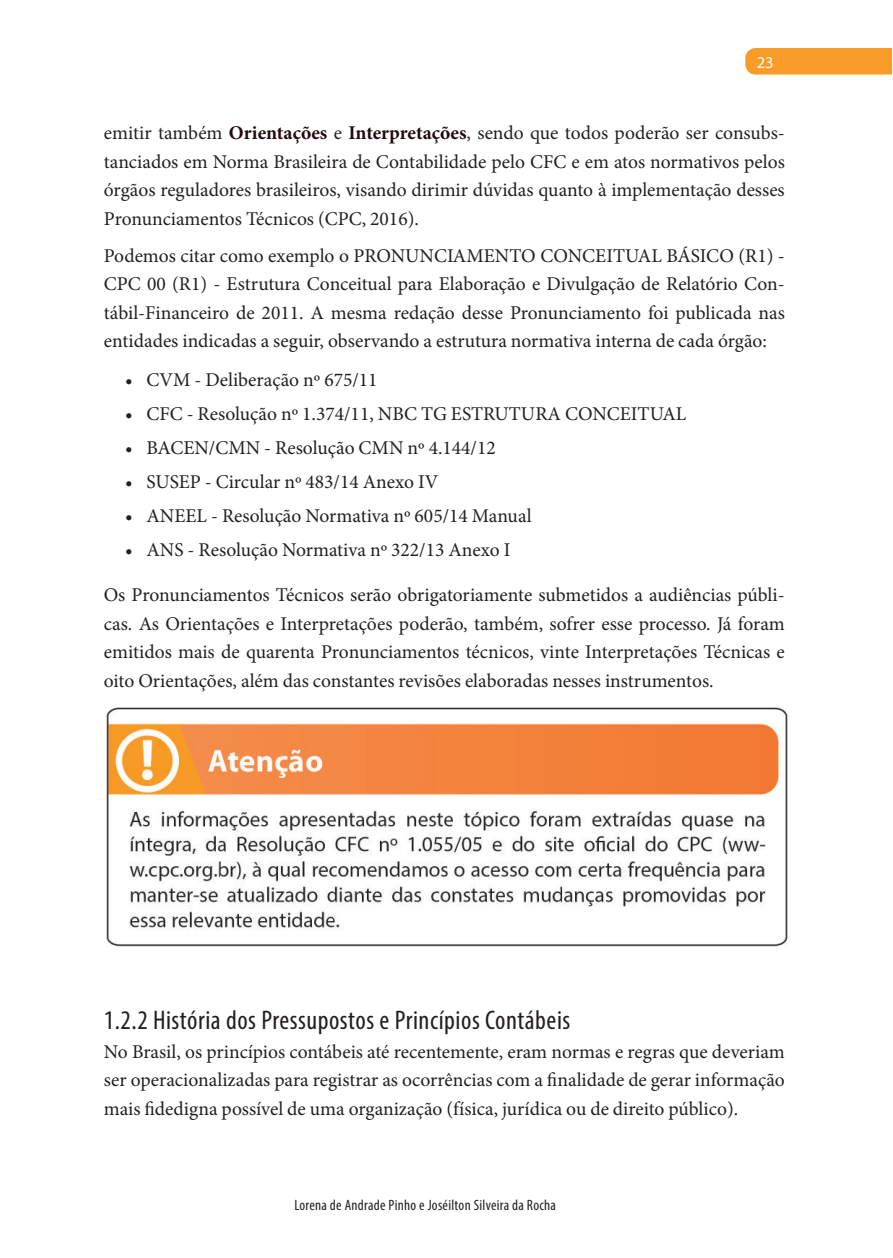
<style>
.page{position:relative;width:893px;height:1258px;background:#fff}
.page>*{position:absolute;margin:0;border:0;box-sizing:border-box;transform-origin:0 0}
.t1{font:condensed 27px "Myriad Pro";letter-spacing:.02em;color:#231f20}
.t2{font:19.5px/28.5px "Minion Pro";color:#231f20;text-align:justify}
.t3{font:16.5px "Myriad Pro";color:#fff}
.t4{font:condensed 15px "Myriad Pro";letter-spacing:.02em;color:#231f20}
.s1{font-weight:700;color:#220b0d}
</style>
<div class="page">
<div style="left:745px;top:48px;width:145px;height:27px;background:#f89c27"></div>
<img style="left:107px;top:706px;width:680px;height:241px">
<p class="t3" style="left:756px;top:52px;width:18px">23</p>
<p class="t2" style="left:104px;top:119px;width:682px">emitir também <span class="s1">Orientações</span> e <span class="s1">Interpretações</span>, sendo que todos poderão ser consubs&shy;tanciados em Norma Brasileira de Contabilidade pelo CFC e em atos normativos pelos órgãos reguladores brasileiros, visando dirimir dúvidas quanto à implementação desses Pronunciamentos Técnicos (CPC, 2016).</p>
<p class="t2" style="left:104px;top:241px;width:682px">Podemos citar como exemplo o PRONUNCIAMENTO CONCEITUAL BÁSICO (R1) - CPC 00 (R1) - Estrutura Conceitual para Elaboração e Divulgação de Relatório Con&shy;tábil-Financeiro de 2011. A mesma redação desse Pronunciamento foi publicada nas entidades indicadas a seguir, observando a estrutura normativa interna de cada órgão:</p>
<p class="t2" style="left:125px;top:365px;width:254px">• CVM - Deliberação nº 675/11</p>
<p class="t2" style="left:125px;top:399px;width:562px">• CFC - Resolução nº 1.374/11, NBC TG ESTRUTURA CONCEITUAL</p>
<p class="t2" style="left:125px;top:433px;width:372px">• BACEN/CMN - Resolução CMN nº 4.144/12</p>
<p class="t2" style="left:125px;top:467px;width:315px">• SUSEP - Circular nº 483/14 Anexo IV</p>
<p class="t2" style="left:125px;top:501px;width:408px">• ANEEL - Resolução Normativa nº 605/14 Manual</p>
<p class="t2" style="left:125px;top:535px;width:386px">• ANS - Resolução Normativa nº 322/13 Anexo I</p>
<p class="t2" style="left:104px;top:581px;width:682px">Os Pronunciamentos Técnicos serão obrigatoriamente submetidos a audiências públi&shy;cas. As Orientações e Interpretações poderão, também, sofrer esse processo. Já foram emitidos mais de quarenta Pronunciamentos técnicos, vinte Interpretações Técnicas e oito Orientações, além das constantes revisões elaboradas nesses instrumentos.</p>
<h1 class="t1" style="left:104px;top:1004px;width:467px">1.2.2 História dos Pressupostos e Princípios Contábeis</h1>
<p class="t2" style="left:104px;top:1037px;width:682px">No Brasil, os princípios contábeis até recentemente, eram normas e regras que deveriam ser operacionalizadas para registrar as ocorrências com a finalidade de gerar informação mais fidedigna possível de uma organização (física, jurídica ou de direito público).</p>
<p class="t4" style="left:294px;top:1196px;width:263px">Lorena de Andrade Pinho e Joséilton Silveira da Rocha</p>
</div>
